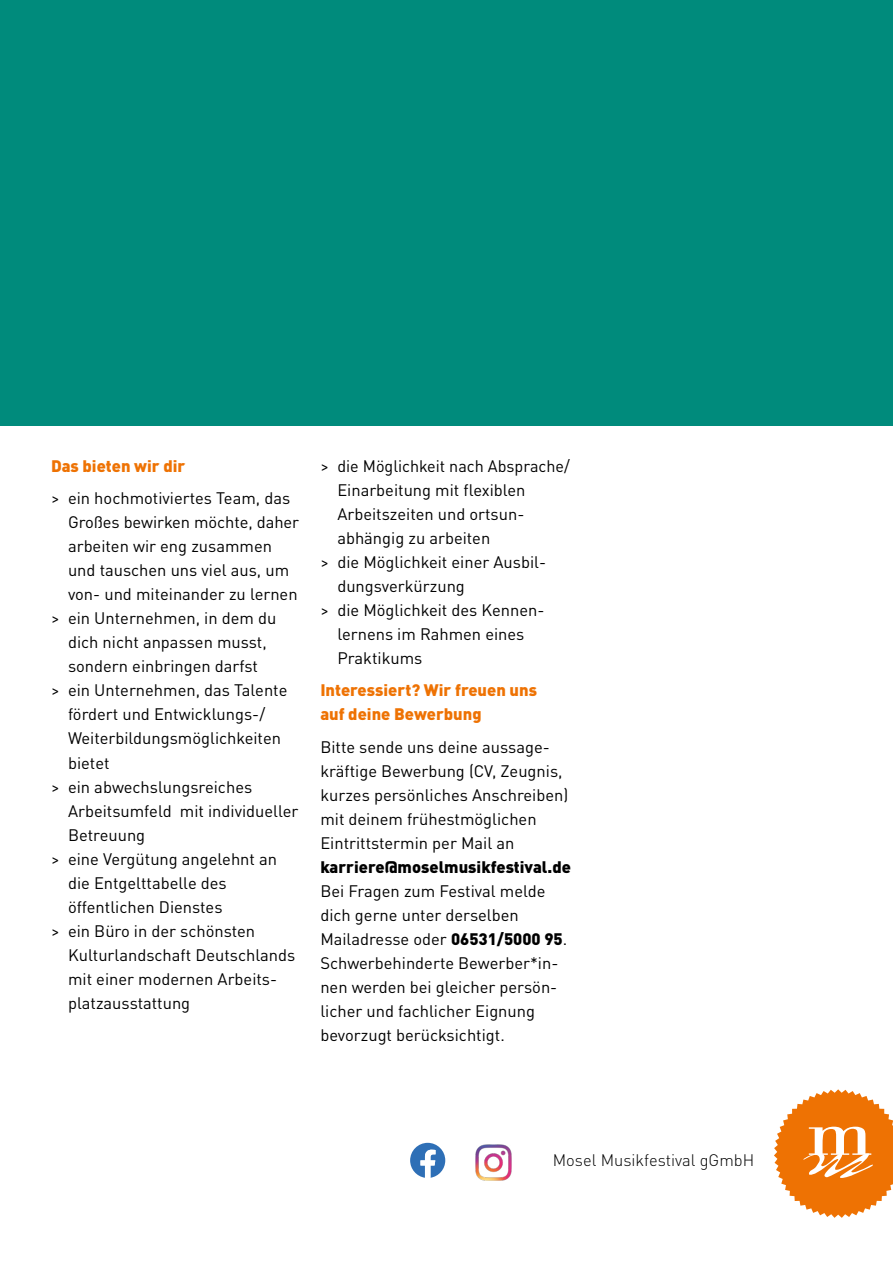
<style>
.page{position:relative;width:893px;height:1263px;background:#fff}
.page>*{position:absolute;margin:0;border:0;box-sizing:border-box;transform-origin:0 0}
.t1{font:16.5px/24px "DINOT";color:#000}
.t2{font:900 16.5px/24px "DINOT";color:#ee7203}
.t3{font:900 16.5px "DINOT";color:#000}
.t4{font:300 16.5px "DINOT";color:#000}
.s1{font-weight:900}
</style>
<div class="page">
<svg style="left:774px;top:1089px;width:119px;height:129px"></svg>
<img style="left:475px;top:1144px;width:37px;height:37px">
<svg style="left:410px;top:1143px;width:35px;height:35px"></svg>
<div style="left:0;top:0;width:893px;height:425px;background:#008b7c"></div>
<p class="t2" style="left:51px;top:453px;width:136px">Das bieten wir dir</p>
<p class="t1" style="left:51px;top:486px;width:241px">&gt; ein hochmotiviertes Team, das</p>
<p class="t1" style="left:68px;top:510px;width:233px">Großes bewirken möchte, daher</p>
<p class="t1" style="left:68px;top:534px;width:206px">arbeiten wir eng zusammen</p>
<p class="t1" style="left:68px;top:558px;width:223px">und tauschen uns viel aus, um</p>
<p class="t1" style="left:68px;top:582px;width:231px">von- und miteinander zu lernen</p>
<p class="t1" style="left:51px;top:606px;width:227px">&gt; ein Unternehmen, in dem du</p>
<p class="t1" style="left:68px;top:630px;width:200px">dich nicht anpassen musst,</p>
<p class="t1" style="left:68px;top:654px;width:191px">sondern einbringen darfst</p>
<p class="t1" style="left:51px;top:678px;width:238px">&gt; ein Unternehmen, das Talente</p>
<p class="t1" style="left:68px;top:702px;width:199px">fördert und Entwicklungs-/</p>
<p class="t1" style="left:68px;top:726px;width:215px">Weiterbildungsmöglichkeiten</p>
<p class="t1" style="left:68px;top:750px;width:43px">bietet</p>
<p class="t1" style="left:51px;top:774px;width:203px">&gt; ein abwechslungsreiches</p>
<p class="t1" style="left:68px;top:798px;width:232px">Arbeitsumfeld mit individueller</p>
<p class="t1" style="left:68px;top:822px;width:79px">Betreuung</p>
<p class="t1" style="left:51px;top:846px;width:228px">&gt; eine Vergütung angelehnt an</p>
<p class="t1" style="left:68px;top:870px;width:160px">die Entgelttabelle des</p>
<p class="t1" style="left:68px;top:894px;width:156px">öffentlichen Dienstes</p>
<p class="t1" style="left:51px;top:918px;width:206px">&gt; ein Büro in der schönsten</p>
<p class="t1" style="left:68px;top:942px;width:229px">Kulturlandschaft Deutschlands</p>
<p class="t1" style="left:68px;top:966px;width:211px">mit einer modernen Arbeits-</p>
<p class="t1" style="left:68px;top:990px;width:124px">platzausstattung</p>
<p class="t1" style="left:320px;top:454px;width:251px">&gt; die Möglichkeit nach Absprache/</p>
<p class="t1" style="left:337px;top:478px;width:190px">Einarbeitung mit flexiblen</p>
<p class="t1" style="left:337px;top:502px;width:188px">Arbeitszeiten und ortsun-</p>
<p class="t1" style="left:337px;top:526px;width:154px">abhängig zu arbeiten</p>
<p class="t1" style="left:320px;top:550px;width:227px">&gt; die Möglichkeit einer Ausbil-</p>
<p class="t1" style="left:337px;top:574px;width:129px">dungsverkürzung</p>
<p class="t1" style="left:320px;top:598px;width:226px">&gt; die Möglichkeit des Kennen-</p>
<p class="t1" style="left:337px;top:622px;width:189px">lernens im Rahmen eines</p>
<p class="t1" style="left:337px;top:646px;width:87px">Praktikums</p>
<p class="t2" style="left:320px;top:678px;width:218px">Interessiert? Wir freuen uns auf deine Bewerbung</p>
<p class="t1" style="left:320px;top:735px;width:249px">Bitte sende uns deine aussage&shy;kräftige Bewerbung (CV, Zeugnis, kurzes persönliches Anschreiben) mit deinem frühestmöglichen<br>Eintrittstermin per Mail an</p>
<p class="t3" style="left:320px;top:856px;width:252px">karriere@moselmusikfestival.de</p>
<p class="t1" style="left:320px;top:879px;width:248px">Bei Fragen zum Festival melde dich gerne unter derselben<br>Mailadresse oder <span class="s1">06531/5000 95</span>.<br>Schwerbehinderte Bewerber*in&shy;nen werden bei gleicher persön&shy;licher und fachlicher Eignung bevorzugt berücksichtigt.</p>
<p class="t4" style="left:553px;top:1150px;width:203px">Mosel Musikfestival gGmbH</p>
</div>
